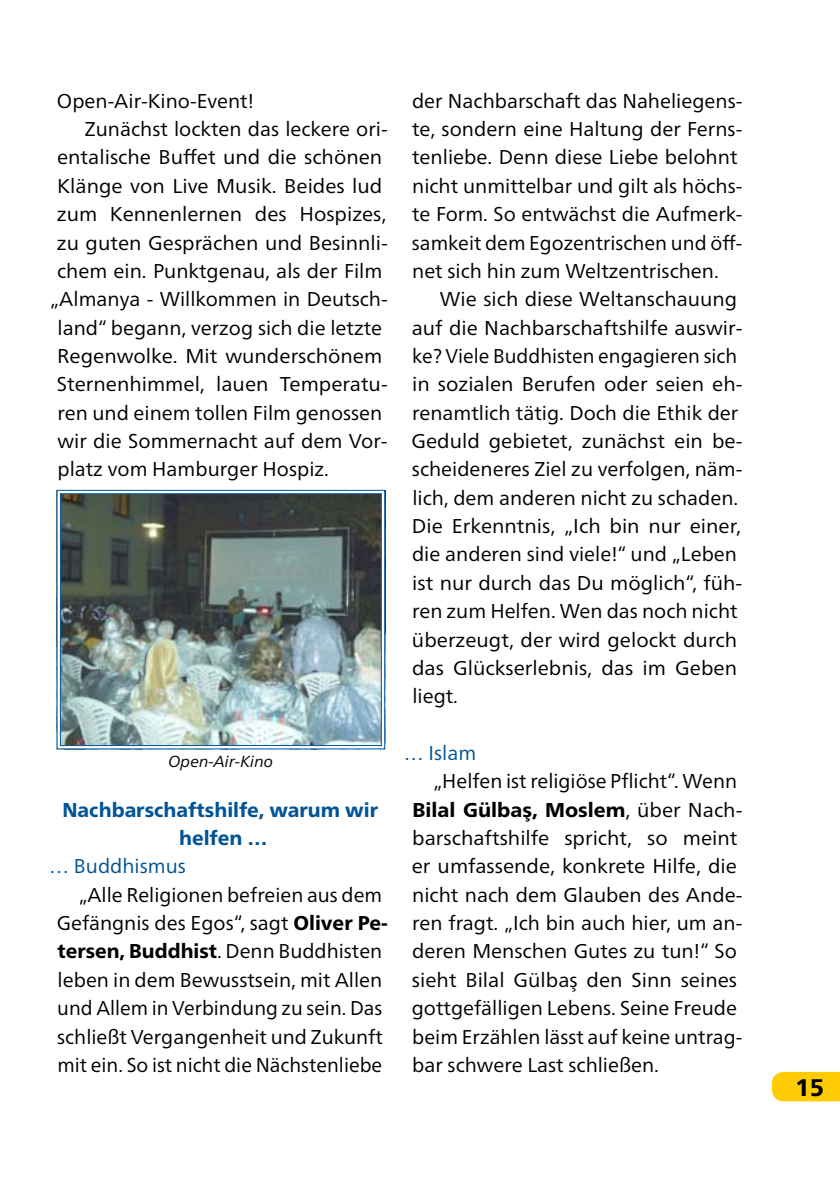
<style>
.page{position:relative;width:840px;height:1191px;background:#fff}
.page>*{position:absolute;margin:0;border:0;box-sizing:border-box;transform-origin:0 0}
.t1{font:800 24px "Frutiger Neue LT Pro";color:#000}
.t2{font:20px/28.4px "Frutiger Neue LT Pro";color:#000}
.t3{font:800 20px/28px "Frutiger Neue LT Pro";color:#005496;text-align:center}
.t4{font:20px "Frutiger Neue LT Pro";color:#005496}
.t5{font:italic 16px "Frutiger Neue LT Pro";color:#000}
.s1{font-weight:800}
</style>
<div class="page">
<svg style="left:771px;top:1071px;width:68px;height:30px;background:#ffce16"></svg>
<img style="left:56px;top:489px;width:329px;height:260px">
<div style="left:60px;top:493px;width:321px;height:253px;border:1px solid #005496"></div>
<p class="t2" style="left:57px;top:86px;width:198px">Open-Air-Kino-Event!</p>
<p class="t2" style="left:85px;top:115px;width:304px">Zunächst lockten das leckere ori-</p>
<p class="t2" style="left:57px;top:143px;width:326px">entalische Buffet und die schönen</p>
<p class="t2" style="left:57px;top:171px;width:326px">Klänge von Live Musik. Beides lud</p>
<p class="t2" style="left:57px;top:200px;width:331px">zum Kennenlernen des Hospizes,</p>
<p class="t2" style="left:57px;top:228px;width:332px">zu guten Gesprächen und Besinnli-</p>
<p class="t2" style="left:57px;top:256px;width:326px">chem ein. Punktgenau, als der Film</p>
<p class="t2" style="left:50px;top:285px;width:339px">„Almanya - Willkommen in Deutsch-</p>
<p class="t2" style="left:58px;top:313px;width:326px">land“ begann, verzog sich die letzte</p>
<p class="t2" style="left:57px;top:341px;width:326px">Regenwolke. Mit wunderschönem</p>
<p class="t2" style="left:57px;top:370px;width:332px">Sternenhimmel, lauen Temperatu-</p>
<p class="t2" style="left:57px;top:398px;width:326px">ren und einem tollen Film genossen</p>
<p class="t2" style="left:57px;top:427px;width:331px">wir die Sommernacht auf dem Vor-</p>
<p class="t2" style="left:57px;top:455px;width:270px">platz vom Hamburger Hospiz.</p>
<p class="t5" style="left:168px;top:752px;width:106px">Open-Air-Kino</p>
<p class="t3" style="left:62px;top:795px;width:317px">Nachbarschaftshilfe, warum wir helfen …</p>
<p class="t4" style="left:49px;top:854px;width:138px">… Buddhismus</p>
<p class="t2" style="left:57px;top:880px;width:332px;text-indent:22px">„Alle Religionen befreien aus dem Gefängnis des Egos“, sagt <span class="s1">Oliver Pe&shy;tersen, Buddhist</span>. Denn Buddhisten leben in dem Bewusstsein, mit Allen und Allem in Verbindung zu sein. Das schließt Vergangenheit und Zukunft mit ein. So ist nicht die Nächstenliebe</p>
<p class="t2" style="left:411px;top:86px;width:332px">der Nachbarschaft das Naheliegens&shy;te, sondern eine Haltung der Ferns&shy;tenliebe. Denn diese Liebe belohnt nicht unmittelbar und gilt als höchs&shy;te Form. So entwächst die Aufmerk&shy;samkeit dem Egozentrischen und öff&shy;net sich hin zum Weltzentrischen.</p>
<p class="t2" style="left:411px;top:285px;width:332px;text-indent:29px">Wie sich diese Weltanschauung auf die Nachbarschaftshilfe auswir&shy;ke? Viele Buddhisten engagieren sich in sozialen Berufen oder seien eh&shy;renamtlich tätig. Doch die Ethik der Geduld gebietet, zunächst ein be&shy;scheideneres Ziel zu verfolgen, näm&shy;lich, dem anderen nicht zu schaden.<br>Die Erkenntnis, „Ich bin nur einer, die anderen sind viele!“ und „Leben ist nur durch das Du möglich“, füh&shy;ren zum Helfen. Wen das noch nicht überzeugt, der wird gelockt durch das Glückserlebnis, das im Geben liegt.</p>
<p class="t4" style="left:403px;top:741px;width:74px">… Islam</p>
<p class="t2" style="left:411px;top:767px;width:332px;text-indent:22px">„Helfen ist religiöse Pflicht“. Wenn <span class="s1">Bilal Gülbaş, Moslem</span>, über Nach&shy;barschaftshilfe spricht, so meint er umfassende, konkrete Hilfe, die nicht nach dem Glauben des Ande&shy;ren fragt. „Ich bin auch hier, um an&shy;deren Menschen Gutes zu tun!“ So sieht Bilal Gülbaş den Sinn seines gottgefälligen Lebens. Seine Freude beim Erzählen lässt auf keine untrag&shy;bar schwere Last schließen.</p>
<p class="t1" style="left:795px;top:1073px;width:30px">15</p>
</div>
